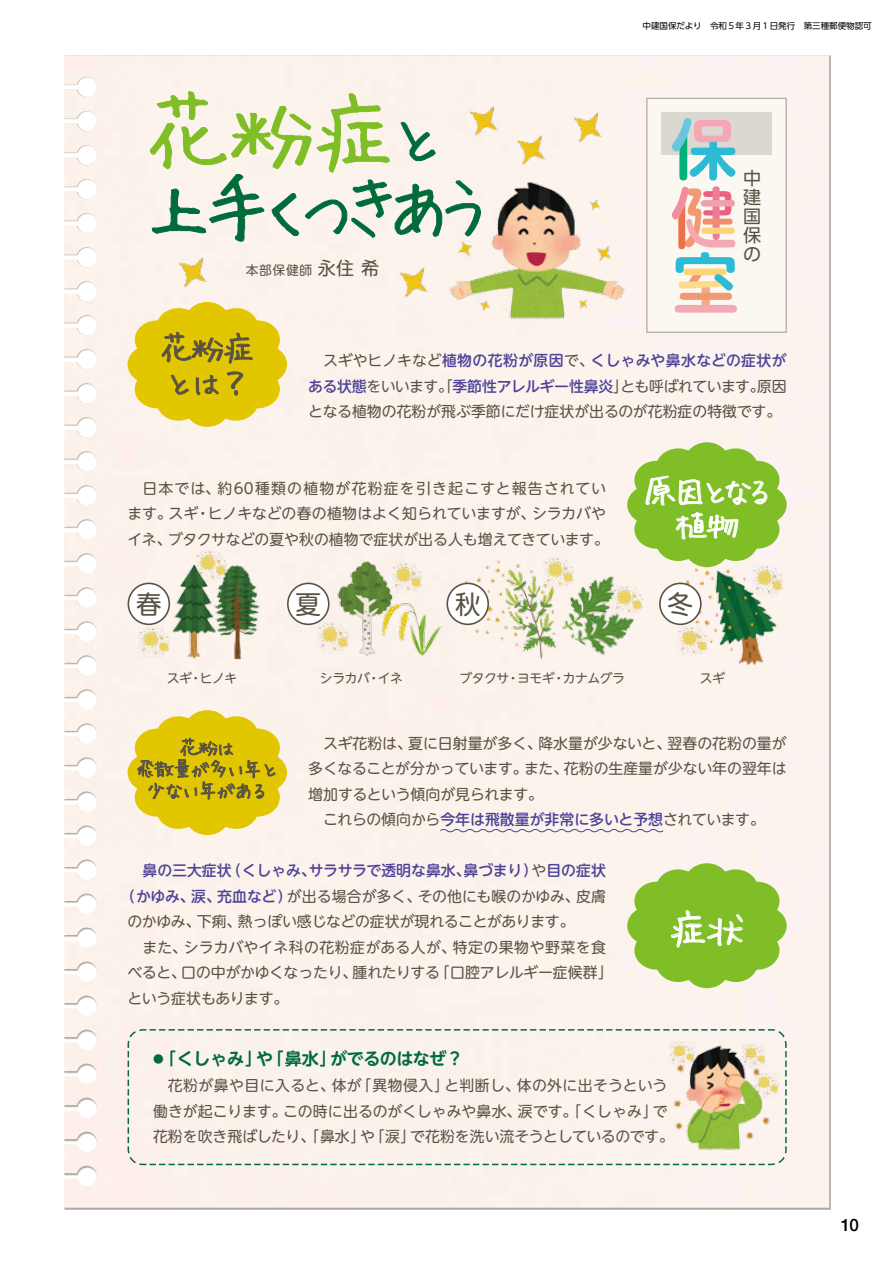
<style>
.page{position:relative;width:893px;height:1263px;background:#fff}
.page>*{position:absolute;margin:0;border:0;box-sizing:border-box;transform-origin:0 0}
.t1{font:82.95px "Hui Font";color:#7fbe26}
.t2{font:68.1px "Hui Font";color:#006c3b}
.t3{font:38.25px "Hui Font";color:#fff}
.t4{font:31.95px/34px "Hui Font";letter-spacing:-.21em;color:#fff;text-align:center}
.t5{font:31.95px/34px "Hui Font";color:#595243}
.t6{font:25.5px "UD Shin M Go Pro";color:#595243}
.t7{font:19.2px/21.3px "Hui Font";letter-spacing:-.075em;color:#595243;text-align:center}
.t8{font:18px/18.9px "UD Shin Go Pro";color:#595243;text-align:justify}
.t9{font:18px "UD Shin M Go Pro";color:#595243}
.t10{font:700 16.95px "UD Shin M Go Pro De";letter-spacing:-.03em;color:#006c3b}
.t11{font:500 16.95px "Helvetica Neue";color:#000}
.t12{font:14.85px/25.5px "UD Shin M Go Pro";color:#595243}
.t13{font:14.85px/25.5px "UD Shin M Go Pro";letter-spacing:-.03em;color:#595243}
.t14{font:500 14.85px "UD Shin M Go Pro";color:#4d4398}
.t15{font:14.85px "UD Shin M Go Pro";letter-spacing:.08em;color:#595243}
.t16{font:14.85px "UD Shin M Go Pro";letter-spacing:.03em;color:#595243}
.t17{font:14.85px "UD Shin M Go Pro";letter-spacing:.02em;color:#595243}
.t18{font:500 14.85px "UD Shin M Go Pro";letter-spacing:.025em;color:#4d4398}
.t19{font:14.85px "UD Shin M Go Pro";letter-spacing:-.025em;color:#595243}
.t20{font:14.85px "UD Shin M Go Pro";letter-spacing:-.045em;color:#595243}
.t21{font:14.85px "UD Shin M Go Pro";letter-spacing:.035em;color:#595243}
.t22{font:12.75px "UD Shin M Go Pro";letter-spacing:-.03em;color:#595243}
.t23{font:700 10.65px "UD Shin M Go Pro De";color:#006c3b}
.t24{font:8.55px "UD Shin Go Pro";color:#000}
.s1{font-size:63.75px;color:#006c3b}
.s2{font-size:74.4px}
.s3{font-weight:500;color:#4d4398}
.s4{font-weight:400;color:#595243}
.s5{font-size:16.95px}
</style>
<div class="page">
<div style="left:64px;top:56px;width:767px;height:1154px;background:#fcf3ec"></div>
<img style="left:64px;top:55px;width:33px;height:723px">
<svg style="left:127px;top:1029px;width:660px;height:137px"></svg>
<img style="left:668px;top:1043px;width:105px;height:111px">
<img style="left:402px;top:562px;width:20px;height:31px">
<img style="left:195px;top:551px;width:31px;height:12px">
<img style="left:139px;top:627px;width:19px;height:31px">
<img style="left:317px;top:623px;width:14px;height:30px">
<img style="left:565px;top:560px;width:9px;height:16px">
<img style="left:617px;top:586px;width:26px;height:27px">
<img style="left:402px;top:603px;width:40px;height:53px">
<img style="left:461px;top:557px;width:104px;height:102px">
<img style="left:672px;top:568px;width:105px;height:97px">
<img style="left:158px;top:563px;width:40px;height:96px">
<img style="left:198px;top:563px;width:62px;height:96px">
<img style="left:331px;top:561px;width:71px;height:95px">
<img style="left:561px;top:576px;width:56px;height:56px">
<img style="left:567px;top:594px;width:67px;height:61px">
<img style="left:752px;top:568px;width:31px;height:28px">
<img style="left:677px;top:626px;width:31px;height:31px">
<img style="left:670px;top:1041px;width:24px;height:25px">
<img style="left:741px;top:1043px;width:25px;height:25px">
<img style="left:754px;top:1073px;width:25px;height:24px">
<img style="left:450px;top:181px;width:175px;height:138px">
<img style="left:481px;top:106px;width:17px;height:26px">
<img style="left:517px;top:135px;width:29px;height:30px">
<img style="left:574px;top:113px;width:28px;height:30px">
<img style="left:400px;top:268px;width:28px;height:30px">
<img style="left:179px;top:258px;width:28px;height:30px">
<div style="left:646px;top:98px;width:141px;height:235px;background:#faf8f0;border:1px solid #a79e92"></div>
<div style="left:661px;top:113px;width:111px;height:42px;background:#dbd7d1"></div>
<svg style="left:672px;top:118px;width:63px;height:62px"></svg>
<div style="left:675px;top:305px;width:62px;height:8px;background:#f3a8b4;border-radius:4px"></div>
<svg style="left:672px;top:187px;width:63px;height:118px"></svg>
<div style="left:713px;top:186px;width:7px;height:54px;background:#ed7d94;border-radius:3px"></div>
<div style="left:701px;top:200px;width:34px;height:7px;background:#f29fad;border-radius:3px"></div>
<div style="left:701px;top:228px;width:34px;height:6px;background:#fcd475;border-radius:3px"></div>
<div style="left:702px;top:219px;width:31px;height:6px;background:#f18f68;border-radius:3px"></div>
<svg style="left:150px;top:91px;width:331px;height:151px"></svg>
<svg style="left:440px;top:829px;width:224px;height:4px"></svg>
<svg style="left:127px;top:301px;width:160px;height:126px"></svg>
<svg style="left:127px;top:710px;width:160px;height:126px"></svg>
<svg style="left:627px;top:442px;width:160px;height:126px"></svg>
<svg style="left:627px;top:863px;width:160px;height:126px"></svg>
<div style="left:128px;top:583px;width:41px;height:41px;background:#fff;border-radius:50%"></div>
<div style="left:128px;top:583px;width:42px;height:42px;border:2px solid #595243;border-radius:50%"></div>
<div style="left:288px;top:583px;width:41px;height:41px;background:#fff;border-radius:50%"></div>
<div style="left:287px;top:583px;width:43px;height:42px;border:2px solid #595243;border-radius:50%"></div>
<div style="left:447px;top:583px;width:41px;height:41px;background:#fff;border-radius:50%"></div>
<div style="left:446px;top:583px;width:43px;height:42px;border:2px solid #595243;border-radius:50%"></div>
<div style="left:660px;top:583px;width:41px;height:41px;background:#fff;border-radius:50%"></div>
<div style="left:659px;top:583px;width:43px;height:42px;border:2px solid #595243;border-radius:50%"></div>
<h1 class="t1" style="left:145px;top:80px;width:306px">花粉症<span class="s1">と</span></h1>
<h2 class="t2" style="left:141px;top:164px;width:358px"><span class="s2">上手く</span>つきあう</h2>
<p class="t9" style="left:318px;top:254px;width:63px">永住希</p>
<p class="t22" style="left:246px;top:260px;width:68px">本部保健師</p>
<p class="t24" style="left:643px;top:19px;width:231px">中建国保だより　令和５年３月１日発行　第三種郵便物認可</p>
<p class="t8" style="left:743px;top:168px;width:19px">中建国保の</p>
<h3 class="t5" style="left:160px;top:330px;width:96px">花粉症とは?</h3>
<p class="t12" style="left:323px;top:347px;width:272px">スギやヒノキなど<span class="s3">植物の花粉が原因</span>で、</p>
<p class="t18" style="left:590px;top:348px;width:198px">くしゃみや鼻水などの症状が</p>
<p class="t20" style="left:620px;top:374px;width:146px">とも呼ばれています。</p>
<p class="t12" style="left:308px;top:372px;width:475px"><span class="s3">ある状態</span>をいいます。「<span class="s3">季節性アレルギー性鼻炎</span>」<br>となる植物の花粉が飛ぶ季節にだけ症状が出るのが花粉症の特徴です。</p>
<p class="t12" style="left:757px;top:372px;width:31px">原因</p>
<p class="t15" style="left:218px;top:476px;width:390px">約60種類の植物が花粉症を引き起こすと報告されてい</p>
<p class="t12" style="left:142px;top:474px;width:79px">日本では、</p>
<p class="t12" style="left:208px;top:500px;width:329px">ヒノキなどの春の植物はよく知られていますが、</p>
<p class="t12" style="left:169px;top:500px;width:31px">スギ</p>
<p class="t12" style="left:532px;top:500px;width:75px">シラカバや</p>
<p class="t12" style="left:168px;top:500px;width:442px;text-indent:-40px">ます。<br>ブタクサなどの夏や秋の植物で症状が出る人も増えてきています。</p>
<p class="t12" style="left:195px;top:500px;width:16px">・</p>
<p class="t12" style="left:128px;top:525px;width:46px">イネ、</p>
<h3 class="t4" style="left:644px;top:473px;width:133px">原因となる植物</h3>
<h3 class="t6" style="left:136px;top:583px;width:27px">春</h3>
<h3 class="t6" style="left:296px;top:583px;width:27px">夏</h3>
<h3 class="t6" style="left:455px;top:583px;width:27px">秋</h3>
<h3 class="t6" style="left:668px;top:583px;width:27px">冬</h3>
<p class="t22" style="left:167px;top:668px;width:27px">スギ</p>
<p class="t22" style="left:200px;top:668px;width:39px">ヒノキ</p>
<p class="t22" style="left:189px;top:668px;width:14px">・</p>
<p class="t22" style="left:320px;top:668px;width:51px">シラカバ</p>
<p class="t22" style="left:378px;top:668px;width:27px">イネ</p>
<p class="t22" style="left:367px;top:668px;width:14px">・</p>
<p class="t22" style="left:459px;top:668px;width:51px">ブタクサ</p>
<p class="t22" style="left:563px;top:668px;width:64px">カナムグラ</p>
<p class="t22" style="left:517px;top:668px;width:39px">ヨモギ</p>
<p class="t22" style="left:507px;top:668px;width:14px">・</p>
<p class="t22" style="left:552px;top:668px;width:14px">・</p>
<p class="t22" style="left:700px;top:668px;width:27px">スギ</p>
<p class="t7" style="left:136px;top:736px;width:145px">花粉は<br>飛散量が多い年と少ない年がある</p>
<p class="t12" style="left:408px;top:730px;width:135px">夏に日射量が多く、</p>
<p class="t12" style="left:538px;top:730px;width:135px">降水量が少ないと、</p>
<p class="t12" style="left:668px;top:730px;width:121px">翌春の花粉の量が</p>
<p class="t12" style="left:323px;top:730px;width:90px">スギ花粉は、</p>
<p class="t13" style="left:308px;top:755px;width:221px">多くなることが分かっています。</p>
<p class="t12" style="left:308px;top:781px;width:236px">増加するという傾向が見られます。</p>
<p class="t13" style="left:323px;top:806px;width:443px">これらの傾向から<span class="s3">今年は飛散量が非常に多いと予想</span>されています。</p>
<p class="t12" style="left:564px;top:755px;width:224px">花粉の生産量が少ない年の翌年は</p>
<p class="t12" style="left:524px;top:755px;width:46px">また、</p>
<p class="t14" style="left:464px;top:859px;width:76px">鼻づまり）</p>
<p class="t14" style="left:226px;top:859px;width:91px">（くしゃみ、</p>
<p class="t14" style="left:142px;top:859px;width:91px">鼻の三大症状</p>
<p class="t14" style="left:309px;top:859px;width:163px">サラサラで透明な鼻水、</p>
<p class="t14" style="left:531px;top:859px;width:76px"><span class="s4">や</span>目の症状</p>
<p class="t12" style="left:287px;top:883px;width:136px">が出る場合が多く、</p>
<p class="t14" style="left:217px;top:884px;width:77px">充血など）</p>
<p class="t14" style="left:120px;top:884px;width:76px">（かゆみ、</p>
<p class="t12" style="left:576px;top:883px;width:31px">皮膚</p>
<p class="t19" style="left:418px;top:884px;width:164px">その他にも喉のかゆみ、</p>
<p class="t14" style="left:191px;top:884px;width:31px">涙、</p>
<p class="t13" style="left:238px;top:908px;width:338px">熱っぽい感じなどの症状が現れることがあります。</p>
<p class="t12" style="left:197px;top:908px;width:46px">下痢、</p>
<p class="t12" style="left:128px;top:908px;width:75px">のかゆみ、</p>
<p class="t17" style="left:184px;top:935px;width:274px">シラカバやイネ科の花粉症がある人が、</p>
<p class="t21" style="left:453px;top:935px;width:155px">特定の果物や野菜を食</p>
<p class="t12" style="left:142px;top:934px;width:46px">また、</p>
<p class="t12" style="left:181px;top:959px;width:178px">口の中がかゆくなったり、</p>
<p class="t12" style="left:434px;top:959px;width:181px">「口腔アレルギー症候群「</p>
<p class="t12" style="left:352px;top:959px;width:89px">腫れたりする</p>
<p class="t13" style="left:128px;top:959px;width:162px">べると、<br>という症状もあります。</p>
<p class="t10" style="left:330px;top:1045px;width:134px">がでるのはなぜ?</p>
<p class="t10" style="left:177px;top:1045px;width:161px">くしゃみ」「鼻水」</p>
<p class="t23" style="left:153px;top:1050px;width:24px">● <span class="s5">「</span></p>
<p class="t10" style="left:256px;top:1045px;width:19px">や</p>
<h3 class="t3" style="left:669px;top:904px;width:77px">症状</h3>
<p class="t16" style="left:168px;top:1073px;width:169px">花粉が鼻や目に入ると、</p>
<p class="t12" style="left:332px;top:1072px;width:32px">体が</p>
<p class="t12" style="left:356px;top:1072px;width:95px">「異物侵入」</p>
<p class="t12" style="left:444px;top:1072px;width:77px">と判断し、</p>
<p class="t16" style="left:517px;top:1073px;width:152px">体の外に出そうという</p>
<p class="t12" style="left:153px;top:1097px;width:135px">働きが起こります。</p>
<p class="t12" style="left:283px;top:1097px;width:240px">この時に出るのがくしゃみや鼻水、</p>
<p class="t12" style="left:518px;top:1097px;width:142px">涙です。「くしゃみ」</p>
<p class="t12" style="left:653px;top:1097px;width:16px">で</p>
<p class="t12" style="left:153px;top:1123px;width:264px">花粉を吹き飛ばしたり、「鼻水」「涙」</p>
<p class="t13" style="left:410px;top:1123px;width:265px">で花粉を洗い流そうとしているのです。</p>
<p class="t12" style="left:360px;top:1123px;width:16px">や</p>
<p class="t11" style="left:841px;top:1211px;width:19px">10</p>
</div>
